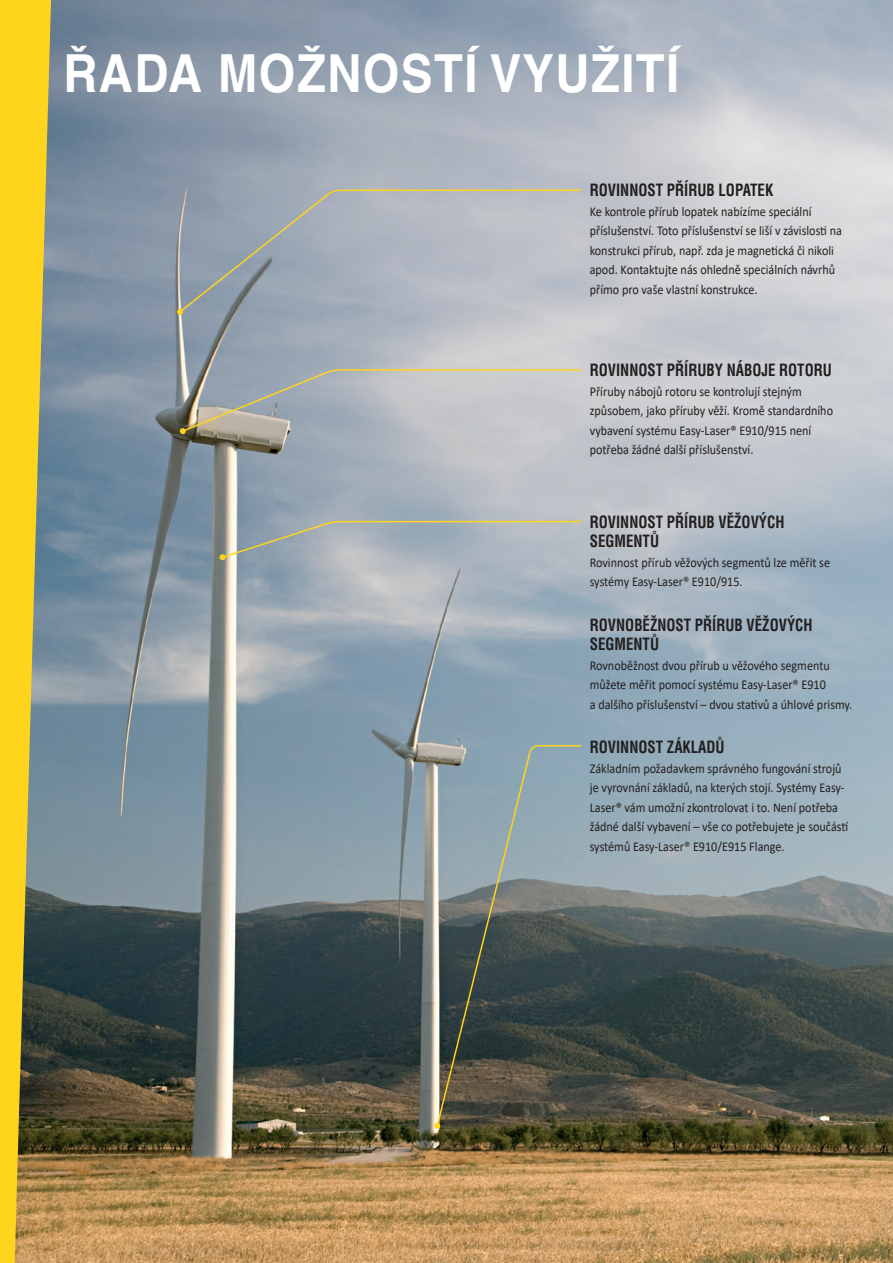
<style>
.page{position:relative;width:893px;height:1263px;background:#fff}
.page>*{position:absolute;margin:0;border:0;box-sizing:border-box;transform-origin:0 0}
.t1{font:700 52.5px "Helvetica CE";letter-spacing:.03em;color:#fff;scale:.9 1}
.t2{font:700 condensed 16.5px/19.5px "Helvetica CE";color:#231f20;scale:.9 1}
.t3{font:13.5px/19.5px "Calibri";color:#231f20;scale:.9 1}
</style>
<div class="page">
<img style="left:51px;top:0;width:842px;height:1263px">
<svg style="left:0;top:0;width:51px;height:1263px;background:#c8b038"></svg>
<svg style="left:178px;top:189px;width:405px;height:125px;background:#aab1b9"></svg>
<svg style="left:177px;top:309px;width:6px;height:6px"></svg>
<svg style="left:180px;top:368px;width:403px;height:66px;background:#b5b8b8"></svg>
<svg style="left:220px;top:520px;width:363px;height:40px;background:#aab2b4"></svg>
<svg style="left:435px;top:744px;width:148px;height:384px;background:#687372"></svg>
<svg style="left:434px;top:1123px;width:6px;height:6px"></svg>
<h1 class="t1" style="left:63px;top:43px;width:686px">ŘADA MOŽNOSTÍ VYUŽITÍ</h1>
<p class="t2" style="left:590px;top:181px;width:205px">ROVINNOST PŘÍRUB LOPATEK</p>
<p class="t3" style="left:590px;top:201px;width:282px">Ke kontrole přírub lopatek nabízíme speciální příslušenství. Toto příslušenství se liší v závislosti na konstrukci přírub, např. zda je magnetická či nikoli apod. Kontaktujte nás ohledně speciálních návrhů přímo pro vaše vlastní konstrukce.</p>
<p class="t2" style="left:590px;top:360px;width:271px">ROVINNOST PŘÍRUBY NÁBOJE ROTORU</p>
<p class="t3" style="left:590px;top:381px;width:272px">Příruby nábojů rotoru se kontrolují stejným způsobem, jako příruby věží. Kromě standardního vybavení systému Easy-Laser® E910/915 není potřeba žádné další příslušenství.</p>
<p class="t2" style="left:590px;top:512px;width:218px">ROVINNOST PŘÍRUB VĚŽOVÝCH<br>SEGMENTŮ</p>
<p class="t3" style="left:590px;top:552px;width:269px">Rovinnost přírub věžových segmentů lze měřit se systémy Easy-Laser® E910/915.</p>
<p class="t2" style="left:590px;top:615px;width:249px">ROVNOBĚŽNOST PŘÍRUB VĚŽOVÝCH<br>SEGMENTŮ</p>
<p class="t3" style="left:590px;top:655px;width:293px">Rovnoběžnost dvou přírub u věžového segmentu můžete měřit pomocí systému Easy-Laser® E910<br>a dalšího příslušenství – dvou stativů a úhlové prismy.</p>
<p class="t2" style="left:590px;top:737px;width:151px">ROVINNOST ZÁKLADŮ</p>
<p class="t3" style="left:590px;top:758px;width:289px">Základním požadavkem správného fungování strojů je vyrovnání základů, na kterých stojí. Systémy Easy-Laser® vám umožní zkontrolovat i to. Není potřeba žádné další vybavení – vše co potřebujete je součástí systémů Easy-Laser® E910/E915 Flange.</p>
</div>
